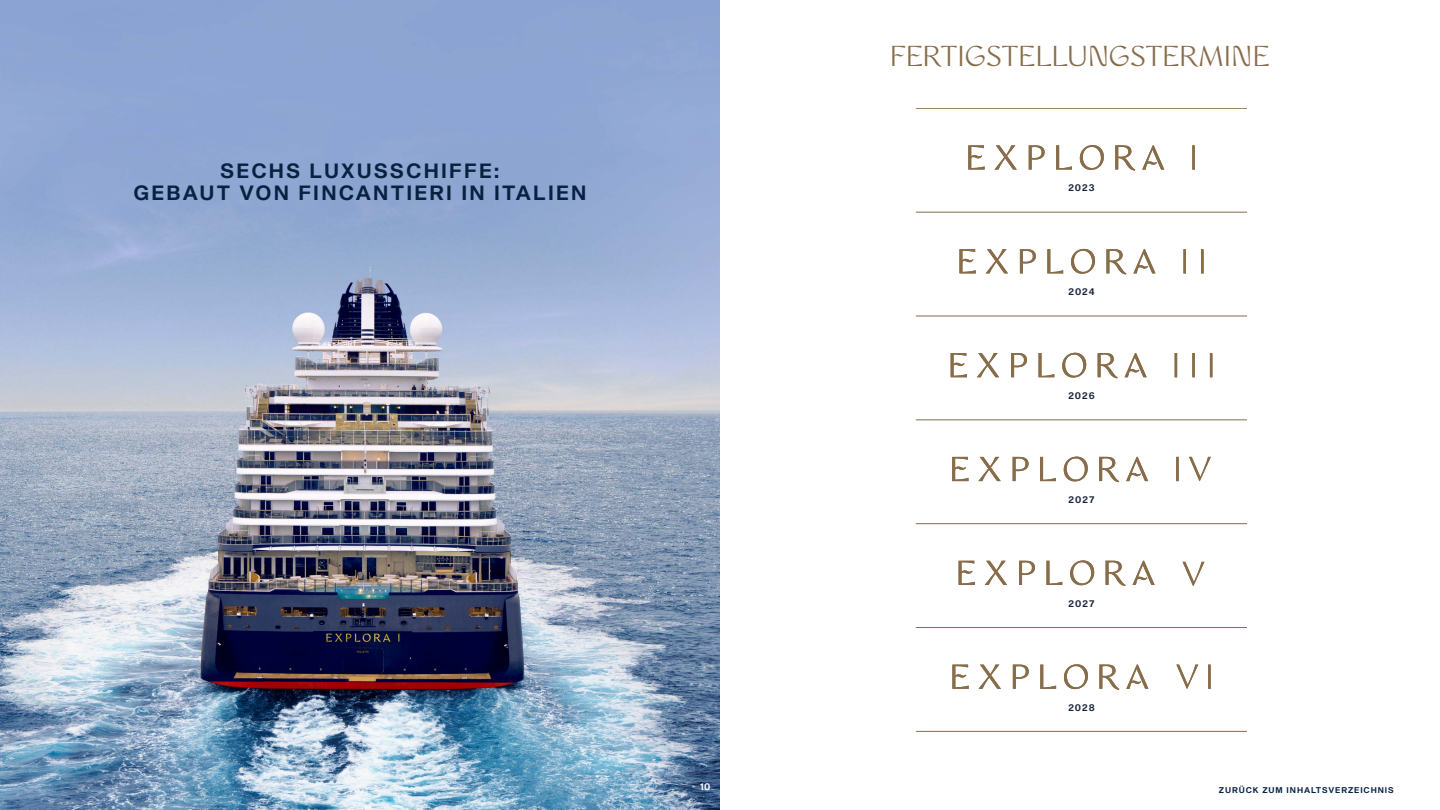
<style>
.page{position:relative;width:1440px;height:810px;background:#fff}
.page>*{position:absolute;margin:0;border:0;box-sizing:border-box;transform-origin:0 0}
.t1{font:26.25px "WT Monarch Nova";color:#886d4b}
.t2{font:300 20.25px/22.5px "Shapiro 65";letter-spacing:.11em;color:#072241;text-align:center}
.t3{font:300 9.6px "Shapiro 65";letter-spacing:.1em;color:#17243e}
.t4{font:300 9.52px "Shapiro 65";color:#fff}
.t5{font:300 8.18px "Shapiro 65";letter-spacing:.11em;color:#072241}
</style>
<div class="page">
<img style="left:0;top:1px;width:720px;height:809px">
<hr style="left:916px;top:212px;width:331px;height:1px;background:#886d4b">
<hr style="left:916px;top:316px;width:331px;height:1px;background:#886d4b">
<hr style="left:916px;top:420px;width:331px;height:1px;background:#886d4b">
<hr style="left:916px;top:524px;width:331px;height:1px;background:#886d4b">
<hr style="left:916px;top:627px;width:331px;height:1px;background:#886d4b">
<hr style="left:916px;top:731px;width:331px;height:1px;background:#886d4b">
<hr style="left:916px;top:108px;width:331px;height:1px;background:#886d4b">
<svg style="left:968px;top:145px;width:227px;height:26px"></svg>
<svg style="left:959px;top:249px;width:245px;height:26px"></svg>
<svg style="left:951px;top:353px;width:261px;height:25px"></svg>
<svg style="left:952px;top:457px;width:259px;height:25px"></svg>
<svg style="left:959px;top:560px;width:245px;height:26px"></svg>
<svg style="left:952px;top:664px;width:259px;height:26px"></svg>
<p class="t2" style="left:133px;top:160px;width:455px">SECHS LUXUSSCHIFFE:<br>GEBAUT VON FINCANTIERI IN ITALIEN</p>
<p class="t1" style="left:890px;top:39px;width:381px">FERTIGSTELLUNGSTERMINE</p>
<p class="t3" style="left:1068px;top:181px;width:28px">2023</p>
<p class="t3" style="left:1068px;top:285px;width:28px">2024</p>
<p class="t3" style="left:1068px;top:389px;width:28px">2026</p>
<p class="t3" style="left:1069px;top:493px;width:27px">2027</p>
<p class="t3" style="left:1069px;top:596px;width:27px">2027</p>
<p class="t3" style="left:1068px;top:700px;width:28px">2028</p>
<p class="t4" style="left:700px;top:780px;width:12px">10</p>
<p class="t5" style="left:1219px;top:784px;width:176px">ZURÜCK ZUM INHALTSVERZEICHNIS</p>
</div>
